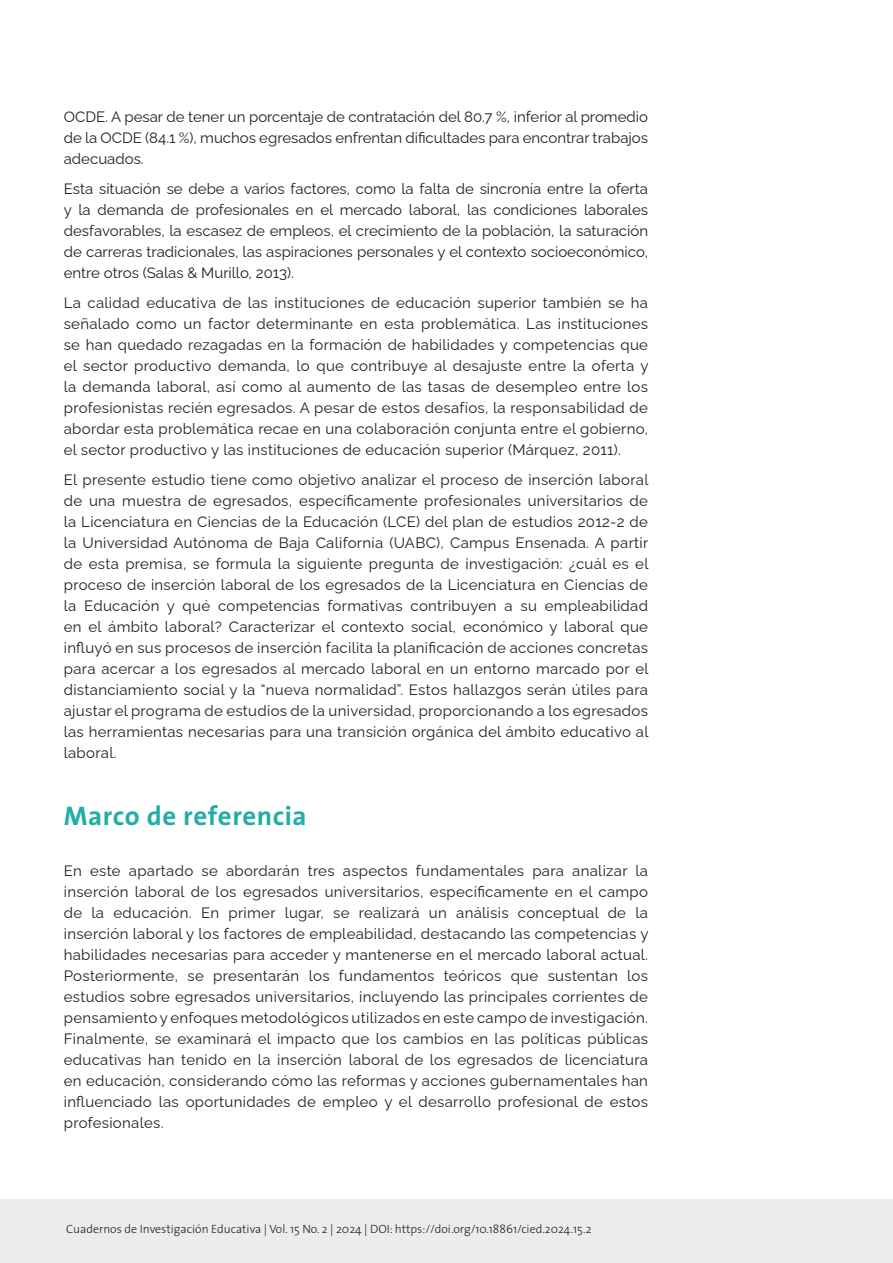
<style>
.page{position:relative;width:893px;height:1263px;background:#fff}
.page>*{position:absolute;margin:0;border:0;box-sizing:border-box;transform-origin:0 0}
.Subtítulo_1{font:700 27px "The Sans";letter-spacing:.02em;color:#21ada8}
.t1{font:15px/21px "Raleway";letter-spacing:.02em;color:#231f20;text-align:justify}
.t2{font:300 12px "The Sans";color:#231f20}
</style>
<div class="page">
<div style="left:0;top:1199px;width:893px;height:64px;background:#ececed"></div>
<p class="t1" style="left:64px;top:105px;width:586px">OCDE. A pesar de tener un porcentaje de contratación del 80.7 %, inferior al promedio de la OCDE (84.1 %), muchos egresados enfrentan dificultades para encontrar trabajos adecuados.</p>
<p class="t1" style="left:64px;top:177px;width:586px">Esta situación se debe a varios factores, como la falta de sincronía entre la oferta y la demanda de profesionales en el mercado laboral, las condiciones laborales desfavorables, la escasez de empleos, el crecimiento de la población, la saturación de carreras tradicionales, las aspiraciones personales y el contexto socioeconómico, entre otros (Salas &amp; Murillo, 2013).</p>
<p class="t1" style="left:64px;top:291px;width:586px">La calidad educativa de las instituciones de educación superior también se ha señalado como un factor determinante en esta problemática. Las instituciones se han quedado rezagadas en la formación de habilidades y competencias que el sector productivo demanda, lo que contribuye al desajuste entre la oferta y la demanda laboral, así como al aumento de las tasas de desempleo entre los profesionistas recién egresados. A pesar de estos desafíos, la responsabilidad de abordar esta problemática recae en una colaboración conjunta entre el gobierno, el sector productivo y las instituciones de educación superior (Márquez, 2011).</p>
<p class="t1" style="left:64px;top:468px;width:586px">El presente estudio tiene como objetivo analizar el proceso de inserción laboral de una muestra de egresados, específicamente profesionales universitarios de la Licenciatura en Ciencias de la Educación (LCE) del plan de estudios 2012-2 de la Universidad Autónoma de Baja California (UABC), Campus Ensenada. A partir de esta premisa, se formula la siguiente pregunta de investigación: ¿cuál es el proceso de inserción laboral de los egresados de la Licenciatura en Ciencias de la Educación y qué competencias formativas contribuyen a su empleabilidad en el ámbito laboral? Caracterizar el contexto social, económico y laboral que influyó en sus procesos de inserción facilita la planificación de acciones concretas para acercar a los egresados al mercado laboral en un entorno marcado por el distanciamiento social y la “nueva normalidad”. Estos hallazgos serán útiles para ajustar el programa de estudios de la universidad, proporcionando a los egresados las herramientas necesarias para una transición orgánica del ámbito educativo al laboral.</p>
<p class="Subtítulo_1" style="left:64px;top:793px;width:244px">Marco de referencia</p>
<p class="t1" style="left:64px;top:859px;width:586px">En este apartado se abordarán tres aspectos fundamentales para analizar la inserción laboral de los egresados universitarios, específicamente en el campo de la educación. En primer lugar, se realizará un análisis conceptual de la inserción laboral y los factores de empleabilidad, destacando las competencias y habilidades necesarias para acceder y mantenerse en el mercado laboral actual.<br>Posteriormente, se presentarán los fundamentos teóricos que sustentan los estudios sobre egresados universitarios, incluyendo las principales corrientes de pensamiento y enfoques metodológicos utilizados en este campo de investigación.<br>Finalmente, se examinará el impacto que los cambios en las políticas públicas educativas han tenido en la inserción laboral de los egresados de licenciatura en educación, considerando cómo las reformas y acciones gubernamentales han influenciado las oportunidades de empleo y el desarrollo profesional de estos profesionales.</p>
<p class="t2" style="left:66px;top:1218px;width:527px">Cuadernos de Investigación Educativa | Vol. 15 No. 2 | 2024 | DOI: https://doi.org/10.18861/cied.2024.15.2</p>
</div>
